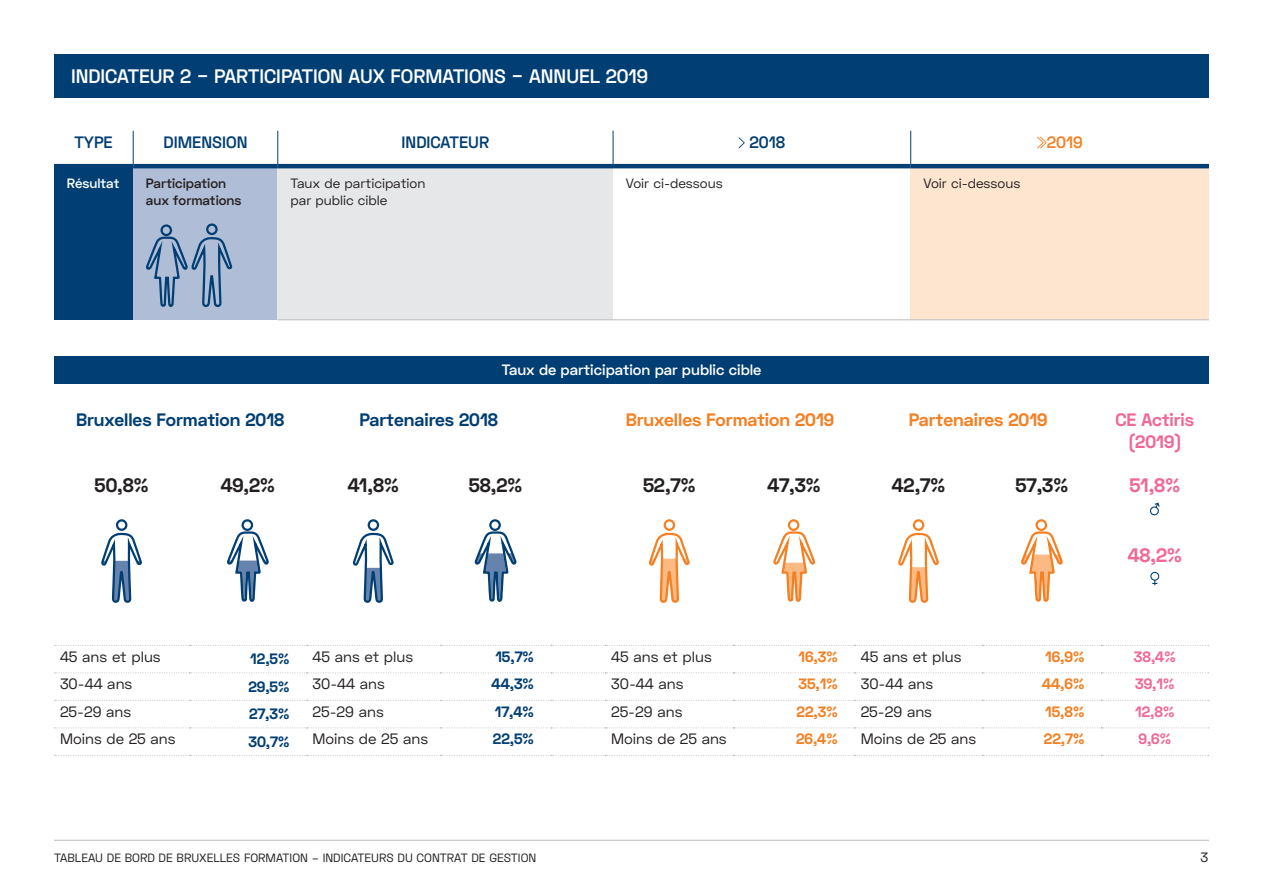
<style>
.page{position:relative;width:1263px;height:893px;background:#fff}
.page>*{position:absolute;margin:0;border:0;box-sizing:border-box;transform-origin:0 0}
.t1{font:600 19.5px "Space Grotesk";color:#fff}
.t2{font:700 19.5px "Space Grotesk";letter-spacing:-.005em;color:#231f20}
.t3{font:700 19.5px "Space Grotesk";color:#f16894}
.t4{font:700 18px "Space Grotesk";color:#003e73}
.t5{font:700 18px "Space Grotesk";color:#f57f21}
.t6{font:700 18px/21.6px "Space Grotesk";color:#f16894;text-align:center}
.t7{font:600 16.5px "Space Grotesk";color:#003e73}
.t8{font:600 16.5px "Space Grotesk";color:#f57f21}
.t9{font:15px "Space Grotesk";color:#231f20}
.t10{font:700 15px "Space Grotesk";color:#003e73}
.t11{font:700 15px "Space Grotesk";color:#f57f21}
.t12{font:600 15px "Space Grotesk";color:#fff}
.t13{font:700 15px "Space Grotesk";color:#f16894}
.t14{font:13.5px/16.2px "Space Grotesk";color:#231f20}
.t15{font:600 13.5px/16.2px "Space Grotesk";color:#231f20}
.t16{font:600 13.5px "Space Grotesk";color:#fff}
.t17{font:12px "Space Grotesk";color:#231f20}
</style>
<div class="page">
<hr style="left:54px;top:840px;width:1155px;height:1px;background:#bcbdc0">
<div style="left:54px;top:54px;width:1155px;height:43px;background:#003e73"></div>
<div style="left:54px;top:356px;width:1155px;height:28px;background:#003e73"></div>
<div style="left:54px;top:166px;width:79px;height:154px;background:#003e73"></div>
<div style="left:133px;top:166px;width:145px;height:154px;background:#b0bdd6"></div>
<div style="left:278px;top:166px;width:335px;height:154px;background:#e6e7e9"></div>
<div style="left:911px;top:166px;width:298px;height:154px;background:#fee5cf"></div>
<hr style="left:133px;top:131px;width:1px;height:33px;background:#003e73">
<hr style="left:277px;top:131px;width:1px;height:33px;background:#003e73">
<hr style="left:613px;top:131px;width:1px;height:33px;background:#003e73">
<hr style="left:910px;top:131px;width:1px;height:33px;background:#003e73">
<hr style="left:54px;top:164px;width:79px;height:4px;background:#003e73">
<hr style="left:133px;top:164px;width:145px;height:4px;background:#003e73">
<hr style="left:278px;top:164px;width:335px;height:4px;background:#003e73">
<hr style="left:613px;top:164px;width:298px;height:4px;background:#003e73">
<hr style="left:911px;top:164px;width:298px;height:4px;background:#003e73">
<hr style="left:278px;top:319px;width:335px;height:1px;background:#bcbdc0">
<hr style="left:613px;top:319px;width:298px;height:1px;background:#bcbdc0">
<hr style="left:911px;top:319px;width:298px;height:1px;background:#bcbdc0">
<svg style="left:738px;top:137px;width:7px;height:11px"></svg>
<svg style="left:1037px;top:137px;width:10px;height:11px"></svg>
<svg style="left:146px;top:223px;width:87px;height:85px"></svg>
<svg style="left:54px;top:645px;width:1155px;height:1px"></svg>
<svg style="left:54px;top:672px;width:1155px;height:1px"></svg>
<svg style="left:54px;top:700px;width:1155px;height:1px"></svg>
<svg style="left:54px;top:727px;width:1155px;height:1px"></svg>
<svg style="left:54px;top:755px;width:1155px;height:1px"></svg>
<svg style="left:101px;top:519px;width:41px;height:84px"></svg>
<svg style="left:227px;top:519px;width:42px;height:83px"></svg>
<svg style="left:353px;top:519px;width:41px;height:84px"></svg>
<svg style="left:475px;top:519px;width:41px;height:83px"></svg>
<svg style="left:649px;top:519px;width:41px;height:84px"></svg>
<svg style="left:773px;top:519px;width:42px;height:83px"></svg>
<svg style="left:898px;top:519px;width:41px;height:84px"></svg>
<svg style="left:1021px;top:519px;width:42px;height:83px"></svg>
<svg style="left:1150px;top:503px;width:10px;height:13px"></svg>
<svg style="left:1150px;top:572px;width:9px;height:13px"></svg>
<h1 class="t1" style="left:71px;top:63px;width:579px">INDICATEUR 2 – PARTICIPATION AUX FORMATIONS – ANNUEL 2019</h1>
<p class="t7" style="left:74px;top:132px;width:40px">TYPE</p>
<p class="t7" style="left:163px;top:132px;width:85px">DIMENSION</p>
<p class="t7" style="left:402px;top:132px;width:89px">INDICATEUR</p>
<p class="t7" style="left:749px;top:132px;width:37px">2018</p>
<p class="t8" style="left:1047px;top:132px;width:37px">2019</p>
<p class="t16" style="left:67px;top:175px;width:54px">Résultat</p>
<p class="t15" style="left:146px;top:176px;width:97px">Participation aux formations</p>
<p class="t14" style="left:291px;top:175px;width:136px">Taux de participation par public cible</p>
<p class="t14" style="left:626px;top:175px;width:98px">Voir ci-dessous</p>
<p class="t14" style="left:923px;top:175px;width:98px">Voir ci-dessous</p>
<p class="t12" style="left:502px;top:360px;width:261px">Taux de participation par public cible</p>
<p class="t4" style="left:76px;top:408px;width:210px">Bruxelles Formation 2018</p>
<p class="t4" style="left:359px;top:408px;width:140px">Partenaires 2018</p>
<p class="t5" style="left:626px;top:408px;width:210px">Bruxelles Formation 2019</p>
<p class="t5" style="left:909px;top:408px;width:140px">Partenaires 2019</p>
<p class="t6" style="left:1115px;top:410px;width:80px">CE Actiris (2019)</p>
<h1 class="t2" style="left:95px;top:472px;width:56px">50,8%</h1>
<h1 class="t2" style="left:221px;top:472px;width:56px">49,2%</h1>
<h1 class="t2" style="left:348px;top:472px;width:53px">41,8%</h1>
<h1 class="t2" style="left:469px;top:472px;width:55px">58,2%</h1>
<h1 class="t2" style="left:643px;top:472px;width:54px">52,7%</h1>
<h1 class="t2" style="left:767px;top:472px;width:55px">47,3%</h1>
<h1 class="t2" style="left:892px;top:472px;width:55px">42,7%</h1>
<h1 class="t2" style="left:1015px;top:472px;width:54px">57,3%</h1>
<h1 class="t3" style="left:1129px;top:472px;width:52px">51,8%</h1>
<h1 class="t3" style="left:1128px;top:543px;width:56px">48,2%</h1>
<p class="t9" style="left:60px;top:647px;width:102px">45 ans et plus</p>
<p class="t10" style="left:250px;top:649px;width:41px">12,5%</p>
<p class="t9" style="left:312px;top:647px;width:102px">45 ans et plus</p>
<p class="t10" style="left:495px;top:647px;width:40px">15,7%</p>
<p class="t9" style="left:611px;top:647px;width:102px">45 ans et plus</p>
<p class="t11" style="left:798px;top:647px;width:41px">16,3%</p>
<p class="t9" style="left:861px;top:647px;width:102px">45 ans et plus</p>
<p class="t11" style="left:1045px;top:647px;width:41px">16,9%</p>
<p class="t13" style="left:1134px;top:647px;width:43px">38,4%</p>
<p class="t9" style="left:60px;top:674px;width:74px">30-44 ans</p>
<p class="t10" style="left:248px;top:677px;width:43px">29,5%</p>
<p class="t9" style="left:312px;top:674px;width:74px">30-44 ans</p>
<p class="t10" style="left:492px;top:674px;width:44px">44,3%</p>
<p class="t9" style="left:611px;top:674px;width:74px">30-44 ans</p>
<p class="t11" style="left:798px;top:674px;width:41px">35,1%</p>
<p class="t9" style="left:861px;top:674px;width:74px">30-44 ans</p>
<p class="t11" style="left:1042px;top:674px;width:44px">44,6%</p>
<p class="t13" style="left:1135px;top:674px;width:41px">39,1%</p>
<p class="t9" style="left:60px;top:702px;width:73px">25-29 ans</p>
<p class="t10" style="left:249px;top:704px;width:42px">27,3%</p>
<p class="t9" style="left:312px;top:702px;width:73px">25-29 ans</p>
<p class="t10" style="left:495px;top:702px;width:41px">17,4%</p>
<p class="t9" style="left:611px;top:702px;width:73px">25-29 ans</p>
<p class="t11" style="left:796px;top:702px;width:43px">22,3%</p>
<p class="t9" style="left:861px;top:702px;width:73px">25-29 ans</p>
<p class="t11" style="left:1045px;top:702px;width:41px">15,8%</p>
<p class="t13" style="left:1135px;top:702px;width:41px">12,8%</p>
<p class="t9" style="left:60px;top:729px;width:117px">Moins de 25 ans</p>
<p class="t10" style="left:248px;top:732px;width:43px">30,7%</p>
<p class="t9" style="left:312px;top:729px;width:117px">Moins de 25 ans</p>
<p class="t10" style="left:493px;top:729px;width:43px">22,5%</p>
<p class="t9" style="left:611px;top:729px;width:117px">Moins de 25 ans</p>
<p class="t11" style="left:796px;top:729px;width:43px">26,4%</p>
<p class="t9" style="left:861px;top:729px;width:117px">Moins de 25 ans</p>
<p class="t11" style="left:1044px;top:729px;width:42px">22,7%</p>
<p class="t13" style="left:1138px;top:729px;width:34px">9,6%</p>
<p class="t17" style="left:54px;top:850px;width:484px">TABLEAU DE BORD DE BRUXELLES FORMATION – INDICATEURS DU CONTRAT DE GESTION</p>
<p class="t14" style="left:1200px;top:849px;width:9px">3</p>
</div>
